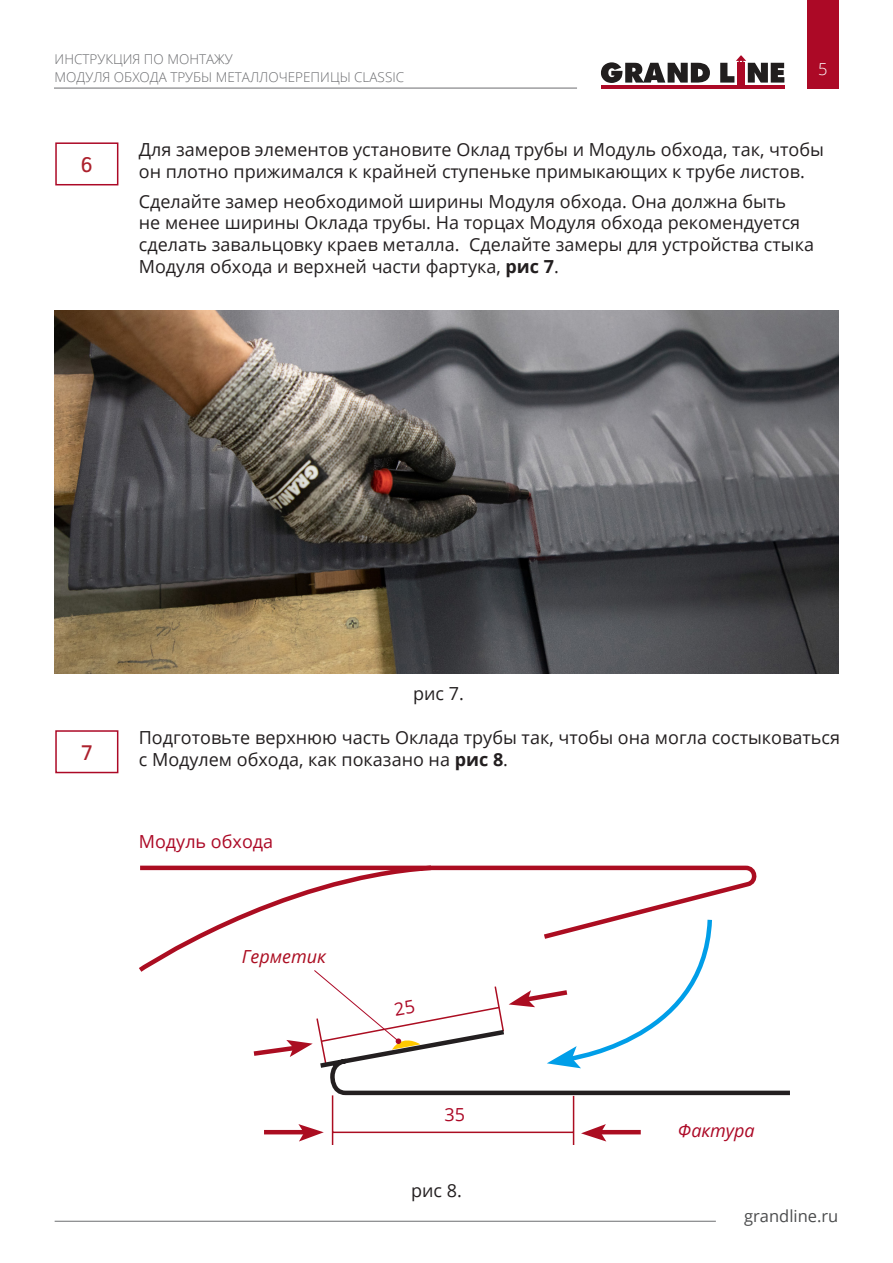
<style>
.page{position:relative;width:893px;height:1263px;background:#fff}
.page>*{position:absolute;margin:0;border:0;box-sizing:border-box;transform-origin:0 0}
.Заголовок{font:21px "Red Ring";color:#ac212d}
.Основной_текст{font:18px/21.6px "Open Sans";color:#231f20}
.Основной_текст-2{font:18px "Open Sans";color:#ac0926}
.подписи_рисунков_КУР{font:italic 18px "Open Sans";color:#ab0d21}
.Основной_текст-3{font:italic 18px "Open Sans";color:#ac0926}
.t1{font:16.5px "Open Sans";color:#4b4c4d}
.t2{font:300 16.5px "Open Sans";color:#fff}
.t3{font:300 13.5px/18px "Open Sans";color:#6c6d70}
.s1{font-weight:700}
</style>
<div class="page">
<div style="left:807px;top:0;width:31px;height:88px;background:#ac0926"></div>
<div style="left:737px;top:63px;width:8px;height:24px;background:#ac0926"></div>
<hr style="left:601px;top:86px;width:183px;height:2px;background:#ac0926">
<svg style="left:601px;top:62px;width:109px;height:21px"></svg>
<svg style="left:720px;top:55px;width:64px;height:28px"></svg>
<hr style="left:54px;top:88px;width:523px;height:1px;background:#6c6d70">
<hr style="left:55px;top:1221px;width:661px;height:1px;background:#6c6d70">
<div style="left:55px;top:142px;width:63px;height:43px;border:2px solid #ac0926"></div>
<div style="left:55px;top:730px;width:63px;height:43px;border:2px solid #ac0926"></div>
<img style="left:54px;top:310px;width:785px;height:363px">
<hr style="left:332px;top:1095px;width:1px;height:50px;background:#ab0d21">
<hr style="left:573px;top:1096px;width:1px;height:49px;background:#ab0d21">
<hr style="left:333px;top:1131px;width:241px;height:2px;background:#ab0d21">
<svg style="left:298px;top:1124px;width:26px;height:17px"></svg>
<hr style="left:264px;top:1130px;width:45px;height:4px;background:#ab0d21">
<svg style="left:581px;top:1124px;width:25px;height:17px"></svg>
<hr style="left:596px;top:1130px;width:45px;height:4px;background:#ab0d21">
<svg style="left:139px;top:865px;width:618px;height:107px"></svg>
<svg style="left:249px;top:915px;width:541px;height:182px"></svg>
<p class="t3" style="left:55px;top:49px;width:351px">ИНСТРУКЦИЯ ПО МОНТАЖУ<br>МОДУЛЯ ОБХОДА ТРУБЫ МЕТАЛЛОЧЕРЕПИЦЫ CLASSIC</p>
<p class="t2" style="left:818px;top:58px;width:11px">5</p>
<p class="Заголовок" style="left:81px;top:151px;width:13px">6</p>
<p class="Основной_текст" style="left:139px;top:138px;width:687px">Для замеров элементов установите Оклад трубы и Модуль обхода, так, чтобы он плотно прижимался к крайней ступеньке примыкающих к трубе листов.</p>
<p class="Основной_текст" style="left:139px;top:190px;width:677px">Сделайте замер необходимой ширины Модуля обхода. Она должна быть<br>не менее ширины Оклада трубы. На торцах Модуля обхода рекомендуется сделать завальцовку краев металла. Сделайте замеры для устройства стыка Модуля обхода и верхней части фартука, <span class="s1">рис 7</span>.</p>
<p class="Заголовок" style="left:81px;top:739px;width:13px">7</p>
<p class="Основной_текст" style="left:413px;top:683px;width:52px">рис 7.</p>
<p class="Основной_текст" style="left:139px;top:726px;width:703px">Подготовьте верхнюю часть Оклада трубы так, чтобы она могла состыковаться с Модулем обхода, как показано на <span class="s1">рис 8</span>.</p>
<p class="Основной_текст-2" style="left:139px;top:829px;width:136px">Модуль обхода</p>
<p class="подписи_рисунков_КУР" style="left:242px;top:944px;width:85px">Герметик</p>
<p class="Основной_текст-2" style="left:444px;top:1102px;width:22px">35</p>
<p class="Основной_текст" style="left:411px;top:1179px;width:52px">рис 8.</p>
<p class="Основной_текст-3" style="left:678px;top:1118px;width:78px">Фактура</p>
<p class="t1" style="left:744px;top:1204px;width:96px">grandline.ru</p>
</div>
